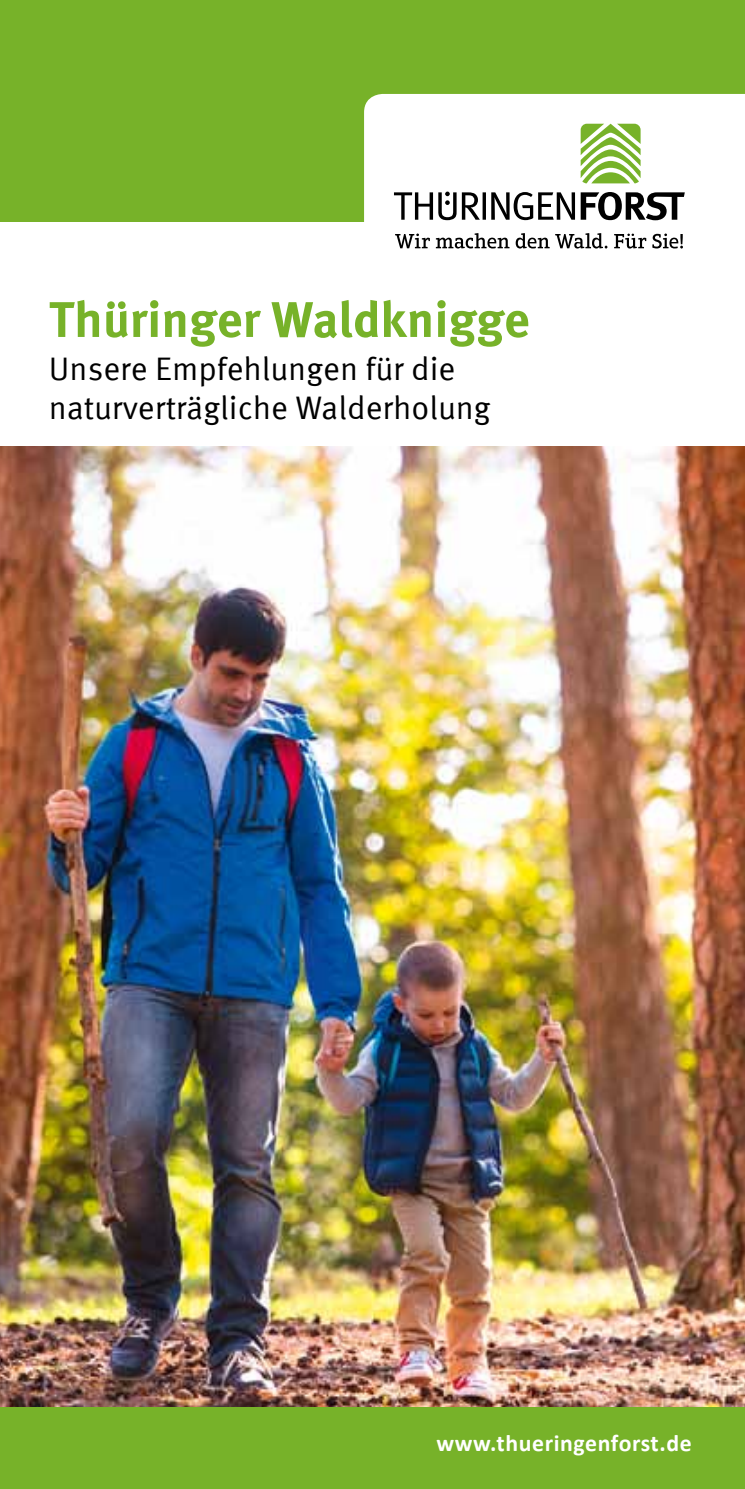
<style>
.page{position:relative;width:745px;height:1489px;background:#fff}
.page>*{position:absolute;margin:0;border:0;box-sizing:border-box;transform-origin:0 0}
.t1{font:700 50px "Meta Offc";color:#77b229}
.t2{font:32.5px/39px "Meta Offc Norm";color:#000}
.t3{font:700 23.75px "Calibri";letter-spacing:.025em;color:#fff}
</style>
<div class="page">
<div style="left:0;top:0;width:744px;height:221px;background:#77b229"></div>
<img style="left:0;top:446px;width:744px;height:961px">
<div style="left:0;top:1407px;width:744px;height:81px;background:#77b229"></div>
<div style="left:364px;top:94px;width:380px;height:155px;background:#fff"></div>
<svg style="left:393px;top:191px;width:181px;height:29px;background:#a5a5a5"></svg>
<svg style="left:580px;top:192px;width:104px;height:28px;background:#7d7d7d"></svg>
<svg style="left:580px;top:124px;width:60px;height:59px"></svg>
<svg style="left:395px;top:233px;width:287px;height:15px"></svg>
<h1 class="t1" style="left:49px;top:290px;width:482px">Thüringer Waldknigge</h1>
<p class="t2" style="left:49px;top:350px;width:443px">Unsere Empfehlungen für die naturverträgliche Walderholung</p>
<p class="t3" style="left:436px;top:1425px;width:257px">www.thueringenforst.de</p>
</div>
